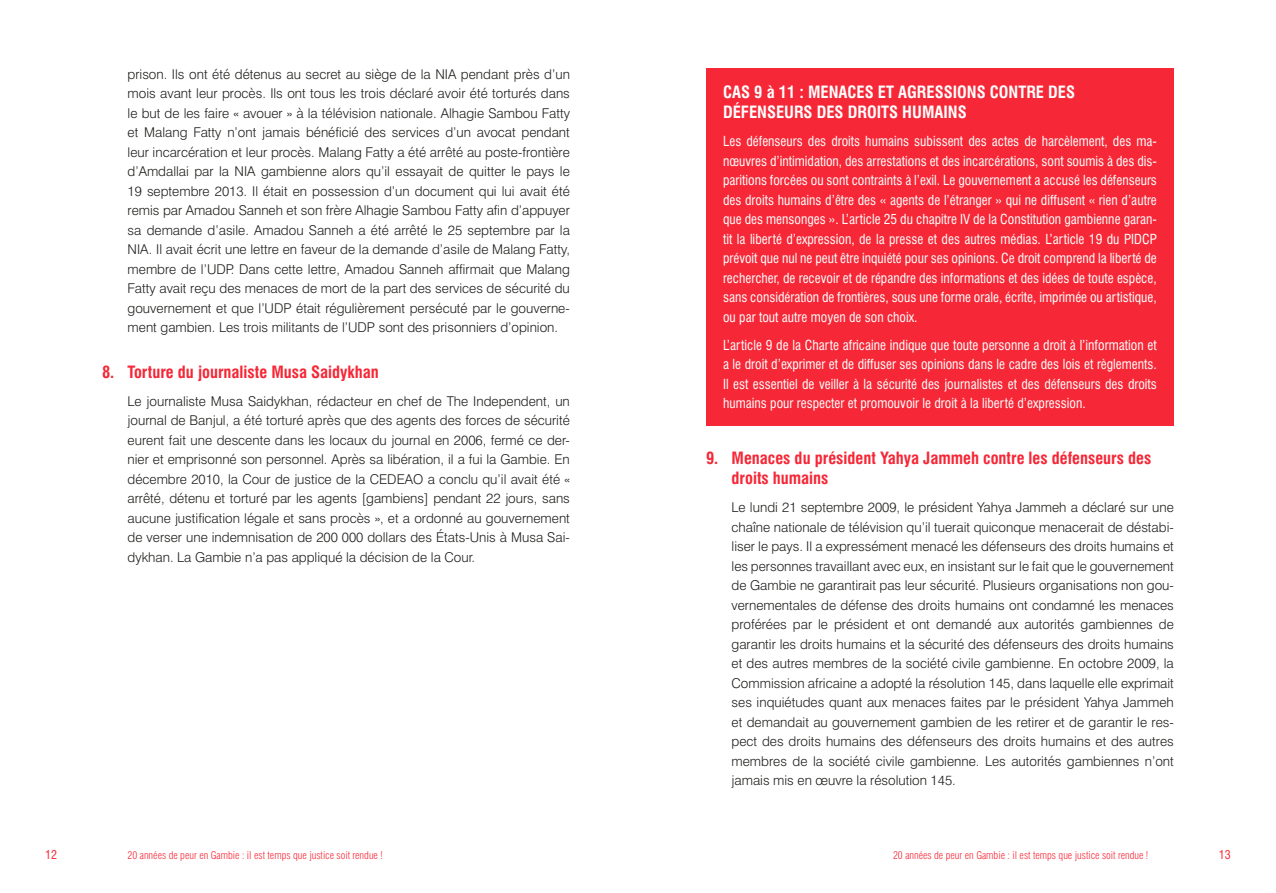
<style>
.page{position:relative;width:1276px;height:893px;background:#fff}
.page>*{position:absolute;margin:0;border:0;box-sizing:border-box;transform-origin:0 0}
._02_stitre{font:700 condensed 16.5px/19.8px "Swiss 721 BT";color:#f62736}
._08_titre_encadre{font:700 condensed 16.5px/19.8px "Swiss 721 BT";color:#fff}
._04_txt{font:300 13.5px/19.5px "Swiss 721 BT";color:#1d1d1b;text-align:justify}
._07_txt_encadre{font:condensed 13.5px/19.5px "Swiss 721 BT";color:#fff;text-align:justify}
.t1{font:condensed 12px "Swiss 721 BT";color:#f62736}
.t2{font:300 condensed 10.5px "Swiss 721 BT";color:#f62736}
</style>
<div class="page">
<div style="left:706px;top:68px;width:468px;height:357px;background:#f62736"></div>
<p class="_04_txt" style="left:128px;top:64px;width:444px">prison. Ils ont été détenus au secret au siège de la NIA pendant près d’un mois avant leur procès. Ils ont tous les trois déclaré avoir été torturés dans le but de les faire « avouer » à la télévision nationale. Alhagie Sambou Fatty et Malang Fatty n’ont jamais bénéficié des services d’un avocat pendant leur incarcération et leur procès. Malang Fatty a été arrêté au poste-frontière d’Amdallai par la NIA gambienne alors qu’il essayait de quitter le pays le 19 septembre 2013. Il était en possession d’un document qui lui avait été remis par Amadou Sanneh et son frère Alhagie Sambou Fatty afin d’appuyer sa demande d’asile. Amadou Sanneh a été arrêté le 25 septembre par la NIA. Il avait écrit une lettre en faveur de la demande d’asile de Malang Fatty, membre de l’UDP. Dans cette lettre, Amadou Sanneh affirmait que Malang Fatty avait reçu des menaces de mort de la part des services de sécurité du gouvernement et que l’UDP était régulièrement persécuté par le gouverne&shy;ment gambien. Les trois militants de l’UDP sont des prisonniers d’opinion.</p>
<p class="_02_stitre" style="left:102px;top:362px;width:278px">8. Torture du journaliste Musa Saidykhan</p>
<p class="_04_txt" style="left:128px;top:391px;width:444px">Le journaliste Musa Saidykhan, rédacteur en chef de The Independent, un journal de Banjul, a été torturé après que des agents des forces de sécurité eurent fait une descente dans les locaux du journal en 2006, fermé ce der&shy;nier et emprisonné son personnel. Après sa libération, il a fui la Gambie. En décembre 2010, la Cour de justice de la CEDEAO a conclu qu’il avait été « arrêté, détenu et torturé par les agents [gambiens] pendant 22 jours, sans aucune justification légale et sans procès », et a ordonné au gouvernement de verser une indemnisation de 200 000 dollars des États-Unis à Musa Sai&shy;dykhan. La Gambie n’a pas appliqué la décision de la Cour.</p>
<p class="_08_titre_encadre" style="left:723px;top:82px;width:353px">CAS 9 à 11 : MENACES ET AGRESSIONS CONTRE DES<br>DÉFENSEURS DES DROITS HUMAINS</p>
<p class="_07_txt_encadre" style="left:723px;top:131px;width:435px">Les défenseurs des droits humains subissent des actes de harcèlement, des ma&shy;nœuvres d’intimidation, des arrestations et des incarcérations, sont soumis à des dis&shy;paritions forcées ou sont contraints à l’exil. Le gouvernement a accusé les défenseurs des droits humains d’être des « agents de l’étranger » qui ne diffusent « rien d’autre que des mensonges ». L’article 25 du chapitre IV de la Constitution gambienne garan&shy;tit la liberté d’expression, de la presse et des autres médias. L’article 19 du PIDCP prévoit que nul ne peut être inquiété pour ses opinions. Ce droit comprend la liberté de rechercher, de recevoir et de répandre des informations et des idées de toute espèce, sans considération de frontières, sous une forme orale, écrite, imprimée ou artistique, ou par tout autre moyen de son choix.</p>
<p class="_07_txt_encadre" style="left:723px;top:335px;width:435px">L’article 9 de la Charte africaine indique que toute personne a droit à l’information et a le droit d’exprimer et de diffuser ses opinions dans le cadre des lois et règlements.<br>Il est essentiel de veiller à la sécurité des journalistes et des défenseurs des droits humains pour respecter et promouvoir le droit à la liberté d’expression.</p>
<p class="_02_stitre" style="left:731px;top:449px;width:421px;text-indent:-26px">9. Menaces du président Yahya Jammeh contre les défenseurs des droits humains</p>
<p class="_04_txt" style="left:731px;top:498px;width:444px">Le lundi 21 septembre 2009, le président Yahya Jammeh a déclaré sur une chaîne nationale de télévision qu’il tuerait quiconque menacerait de déstabi&shy;liser le pays. Il a expressément menacé les défenseurs des droits humains et les personnes travaillant avec eux, en insistant sur le fait que le gouvernement de Gambie ne garantirait pas leur sécurité. Plusieurs organisations non gou&shy;vernementales de défense des droits humains ont condamné les menaces proférées par le président et ont demandé aux autorités gambiennes de garantir les droits humains et la sécurité des défenseurs des droits humains et des autres membres de la société civile gambienne. En octobre 2009, la Commission africaine a adopté la résolution 145, dans laquelle elle exprimait ses inquiétudes quant aux menaces faites par le président Yahya Jammeh et demandait au gouvernement gambien de les retirer et de garantir le res&shy;pect des droits humains des défenseurs des droits humains et des autres membres de la société civile gambienne. Les autorités gambiennes n’ont jamais mis en œuvre la résolution 145.</p>
<p class="t1" style="left:45px;top:847px;width:13px">12</p>
<p class="t2" style="left:128px;top:849px;width:257px">20 années de peur en Gambie : il est temps que justice soit rendue !</p>
<p class="t2" style="left:893px;top:849px;width:257px">20 années de peur en Gambie : il est temps que justice soit rendue !</p>
<p class="t1" style="left:1219px;top:847px;width:13px">13</p>
</div>
